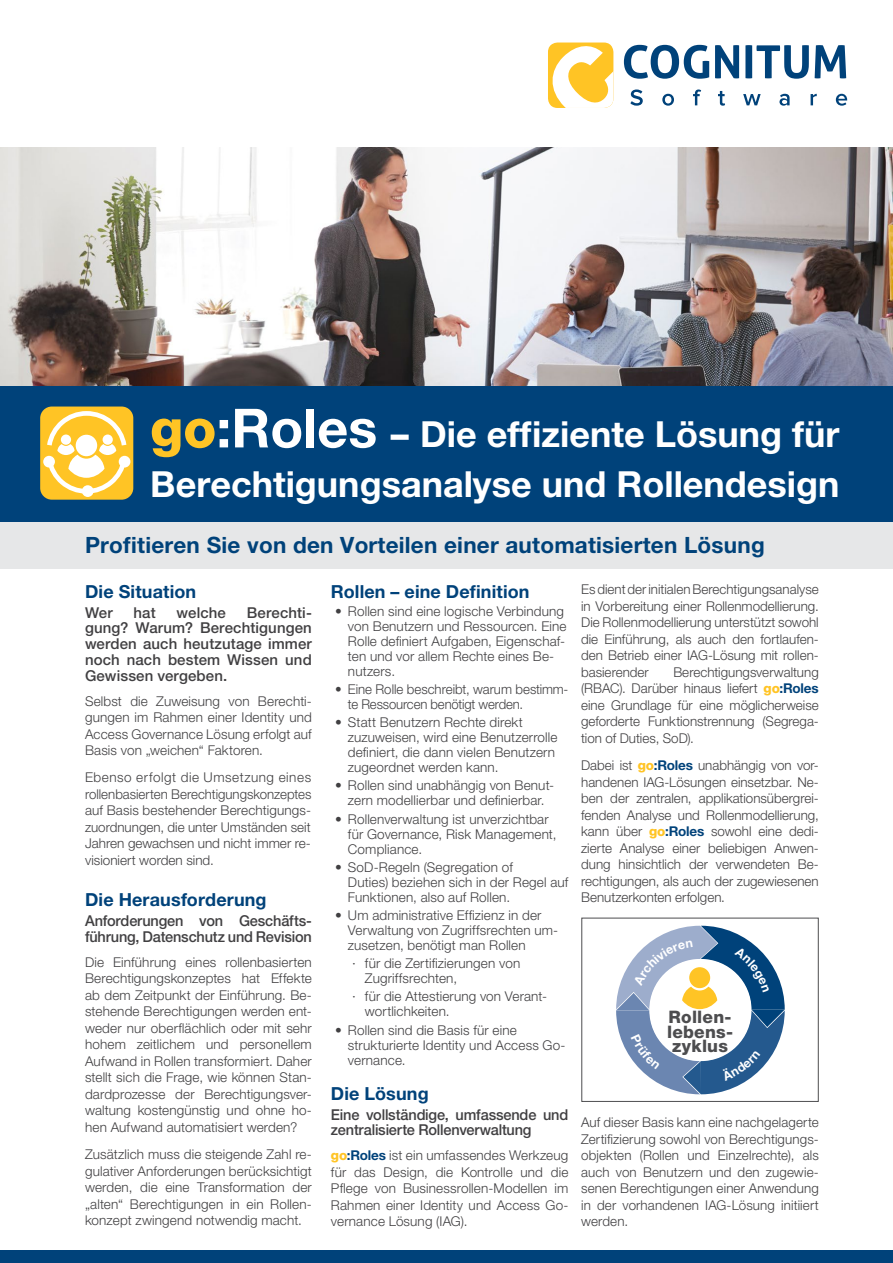
<style>
.page{position:relative;width:893px;height:1263px;background:#fff}
.page>*{position:absolute;margin:0;border:0;box-sizing:border-box;transform-origin:0 0}
.Title_24pt_heavy{font:700 36px/49.5px "Helvetica Neue LT Pro";color:#fff}
.t1{font:700 22.5px "Helvetica Neue LT Pro";letter-spacing:.01em;color:#00427a}
.sub-SubHead_12pt_bol{font:700 18px "Helvetica Neue LT Pro";letter-spacing:.01em;color:#00427a}
.t2{font:800 17.25px/14.2px "Helvetica Neue LT Pro";letter-spacing:.015em;color:#4d4d4f}
.sub-Intro_10pt_mediu{font:500 15px/15.8px "Helvetica Neue LT Pro";letter-spacing:-.01em;color:#414042}
.Body_9pt_light_DE{font:300 13.5px/16.5px "Helvetica Neue LT Pro";letter-spacing:.01em;color:#414042;text-align:justify}
.s1{font-weight:800;font-size:54px;color:#ffc425}
.s2{font-size:54px}
.s3{font-weight:800}
.s4{font-weight:800;color:#ffc425}
.s5{font-weight:700;color:#00427a}
</style>
<div class="page">
<img style="left:0;top:147px;width:893px;height:240px">
<div style="left:0;top:1250px;width:893px;height:13px;background:#00427a"></div>
<div style="left:0;top:387px;width:893px;height:135px;background:#00427a"></div>
<svg style="left:624px;top:45px;width:222px;height:34px"></svg>
<svg style="left:630px;top:89px;width:217px;height:17px"></svg>
<svg style="left:548px;top:43px;width:65px;height:65px"></svg>
<div style="left:0;top:522px;width:893px;height:47px;background:#e6e7e8"></div>
<div style="left:40px;top:406px;width:93px;height:94px;background:#ffc425;border-radius:12px"></div>
<svg style="left:47px;top:411px;width:79px;height:83px"></svg>
<div style="left:82px;top:485px;width:12px;height:12px;background:#fff;border-radius:50%"></div>
<div style="left:43px;top:456px;width:12px;height:11px;background:#fff;border-radius:50%"></div>
<div style="left:119px;top:456px;width:11px;height:11px;background:#fff;border-radius:50%"></div>
<div style="left:581px;top:917px;width:238px;height:185px;border:1px solid #4d4d4f"></div>
<svg style="left:616px;top:925px;width:169px;height:170px"></svg>
<p class="Title_24pt_heavy" style="left:150px;top:409px;width:691px"><span class="s1">go</span><span class="s2">:Roles</span> <span class="s3">–</span> Die effiziente Lösung für<br>Berechtigungsanalyse und Rollendesign</p>
<p class="t1" style="left:85px;top:531px;width:681px">Profitieren Sie von den Vorteilen einer automatisierten Lösung</p>
<p class="sub-SubHead_12pt_bol" style="left:85px;top:580px;width:113px">Die Situation</p>
<p class="sub-Intro_10pt_mediu" style="left:85px;top:604px;width:29px">Wer</p>
<p class="sub-Intro_10pt_mediu" style="left:134px;top:604px;width:24px">hat</p>
<p class="sub-Intro_10pt_mediu" style="left:177px;top:604px;width:51px">welche</p>
<p class="sub-Intro_10pt_mediu" style="left:85px;top:604px;width:228px;text-align:justify;text-indent:162px">Berechti&shy;gung? Warum? Berechtigungen werden auch heutzutage immer noch nach bestem Wissen und Gewissen vergeben.</p>
<p class="Body_9pt_light_DE" style="left:85px;top:692px;width:228px">Selbst die Zuweisung von Berechti&shy;gungen im Rahmen einer Identity und Access Governance Lösung erfolgt auf Basis von „weichen“ Faktoren.</p>
<p class="Body_9pt_light_DE" style="left:85px;top:769px;width:228px">Ebenso erfolgt die Umsetzung eines rollenbasierten Berechtigungskonzeptes auf Basis bestehender Berechtigungs&shy;zuordnungen, die unter Umständen seit Jahren gewachsen und nicht immer re&shy;visioniert worden sind.</p>
<p class="sub-SubHead_12pt_bol" style="left:85px;top:888px;width:183px">Die Herausforderung</p>
<p class="sub-Intro_10pt_mediu" style="left:85px;top:913px;width:228px">Anforderungen von Geschäfts&shy;führung, Datenschutz und Revision</p>
<p class="Body_9pt_light_DE" style="left:85px;top:953px;width:228px">Die Einführung eines rollenbasierten Berechtigungskonzeptes hat Effekte ab dem Zeitpunkt der Einführung. Be&shy;stehende Berechtigungen werden ent&shy;weder nur oberflächlich oder mit sehr hohem zeitlichem und personellem Aufwand in Rollen transformiert. Daher stellt sich die Frage, wie können Stan&shy;dardprozesse der Berechtigungsver&shy;waltung kostengünstig und ohne ho&shy;hen Aufwand automatisiert werden?</p>
<p class="Body_9pt_light_DE" style="left:85px;top:1146px;width:228px">Zusätzlich muss die steigende Zahl re&shy;gulativer Anforderungen berücksichtigt werden, die eine Transformation der „alten“ Berechtigungen in ein Rollen&shy;konzept zwingend notwendig macht.</p>
<p class="sub-SubHead_12pt_bol" style="left:331px;top:580px;width:200px">Rollen – eine Definition</p>
<p class="Body_9pt_light_DE" style="left:348px;top:603px;width:220px;line-height:15px;text-align:left;text-indent:-13px">• Rollen sind eine logische Verbindung von Benutzern und Ressourcen. Eine<br>Rolle definiert Aufgaben, Eigenschaf&shy;ten und vor allem Rechte eines Be&shy;nutzers.</p>
<p class="Body_9pt_light_DE" style="left:348px;top:681px;width:222px;line-height:15px;text-indent:-13px">• Eine Rolle beschreibt, warum bestimm&shy;te Ressourcen benötigt werden.</p>
<p class="Body_9pt_light_DE" style="left:348px;top:714px;width:211px;line-height:15px;text-align:left;text-indent:-13px">• Statt Benutzern Rechte direkt zuzuweisen, wird eine Benutzerrolle definiert, die dann vielen Benutzern zugeordnet werden kann.</p>
<p class="Body_9pt_light_DE" style="left:335px;top:778px;width:221px;line-height:15px;text-align:center">• Rollen sind unabhängig von Benut&shy;zern modellierbar und definierbar.</p>
<p class="Body_9pt_light_DE" style="left:348px;top:811px;width:210px;line-height:15px;text-align:left;text-indent:-13px">• Rollenverwaltung ist unverzichtbar für Governance, Risk Management,<br>Compliance.</p>
<p class="Body_9pt_light_DE" style="left:348px;top:859px;width:222px;line-height:15px;text-align:left;text-indent:-13px">• SoD-Regeln (Segregation of<br>Duties) beziehen sich in der Regel auf<br>Funktionen, also auf Rollen.</p>
<p class="Body_9pt_light_DE" style="left:348px;top:907px;width:212px;line-height:15px;text-align:left;text-indent:-13px">• Um administrative Effizienz in der<br>Verwaltung von Zugriffsrechten um&shy;zusetzen, benötigt man Rollen</p>
<p class="Body_9pt_light_DE" style="left:365px;top:955px;width:157px;line-height:15px;text-indent:-13px">· für die Zertifizierungen von<br>Zugriffsrechten,</p>
<p class="Body_9pt_light_DE" style="left:365px;top:989px;width:184px;line-height:15px;text-indent:-13px">· für die Attestierung von Verant&shy;wortlichkeiten.</p>
<p class="Body_9pt_light_DE" style="left:348px;top:1022px;width:219px;line-height:15px;text-align:left;text-indent:-13px">• Rollen sind die Basis für eine strukturierte Identity und Access Go&shy;vernance.</p>
<p class="sub-SubHead_12pt_bol" style="left:331px;top:1082px;width:99px">Die Lösung</p>
<p class="sub-Intro_10pt_mediu" style="left:331px;top:1106px;width:239px">Eine vollständige, umfassende und zentralisierte Rollenverwaltung</p>
<p class="Body_9pt_light_DE" style="left:331px;top:1147px;width:239px"><span class="s4">go</span><span class="s5">:Roles</span> ist ein umfassendes Werkzeug für das Design, die Kontrolle und die Pflege von Businessrollen-Modellen im Rahmen einer Identity und Access Go&shy;vernance Lösung (IAG).</p>
<p class="Body_9pt_light_DE" style="left:581px;top:581px;width:239px">Es dient der initialen Berechtigungsanalyse in Vorbereitung einer Rollenmodellierung.<br>Die Rollenmodellierung unterstützt sowohl die Einführung, als auch den fortlaufen&shy;den Betrieb einer IAG-Lösung mit rollen&shy;basierender</p>
<p class="Body_9pt_light_DE" style="left:581px;top:663px;width:239px;text-indent:92px">Berechtigungsverwaltung (RBAC). Darüber hinaus liefert <span class="s4">go</span><span class="s5">:Roles </span>eine Grundlage für eine möglicherweise geforderte Funktionstrennung (Segrega&shy;tion of Duties, SoD).</p>
<p class="Body_9pt_light_DE" style="left:581px;top:757px;width:239px">Dabei ist <span class="s4">go</span><span class="s5">:Roles</span> unabhängig von vor&shy;handenen IAG-Lösungen einsetzbar. Ne&shy;ben der zentralen, applikationsübergrei&shy;fenden Analyse und Rollenmodellierung, kann über <span class="s4">go</span><span class="s5">:Roles</span> sowohl eine dedi&shy;zierte Analyse einer beliebigen Anwen&shy;dung hinsichtlich der verwendeten Be&shy;rechtigungen, als auch der zugewiesenen Benutzerkonten erfolgen.</p>
<p class="t2" style="left:667px;top:1010px;width:66px">Rollen&shy;lebens-- zyklus</p>
<p class="Body_9pt_light_DE" style="left:581px;top:1114px;width:239px">Auf dieser Basis kann eine nachgelagerte Zertifizierung sowohl von Berechtigungs&shy;objekten (Rollen und Einzelrechte), als auch von Benutzern und den zugewie&shy;senen Berechtigungen einer Anwendung in der vorhandenen IAG-Lösung initiiert werden.</p>
</div>
